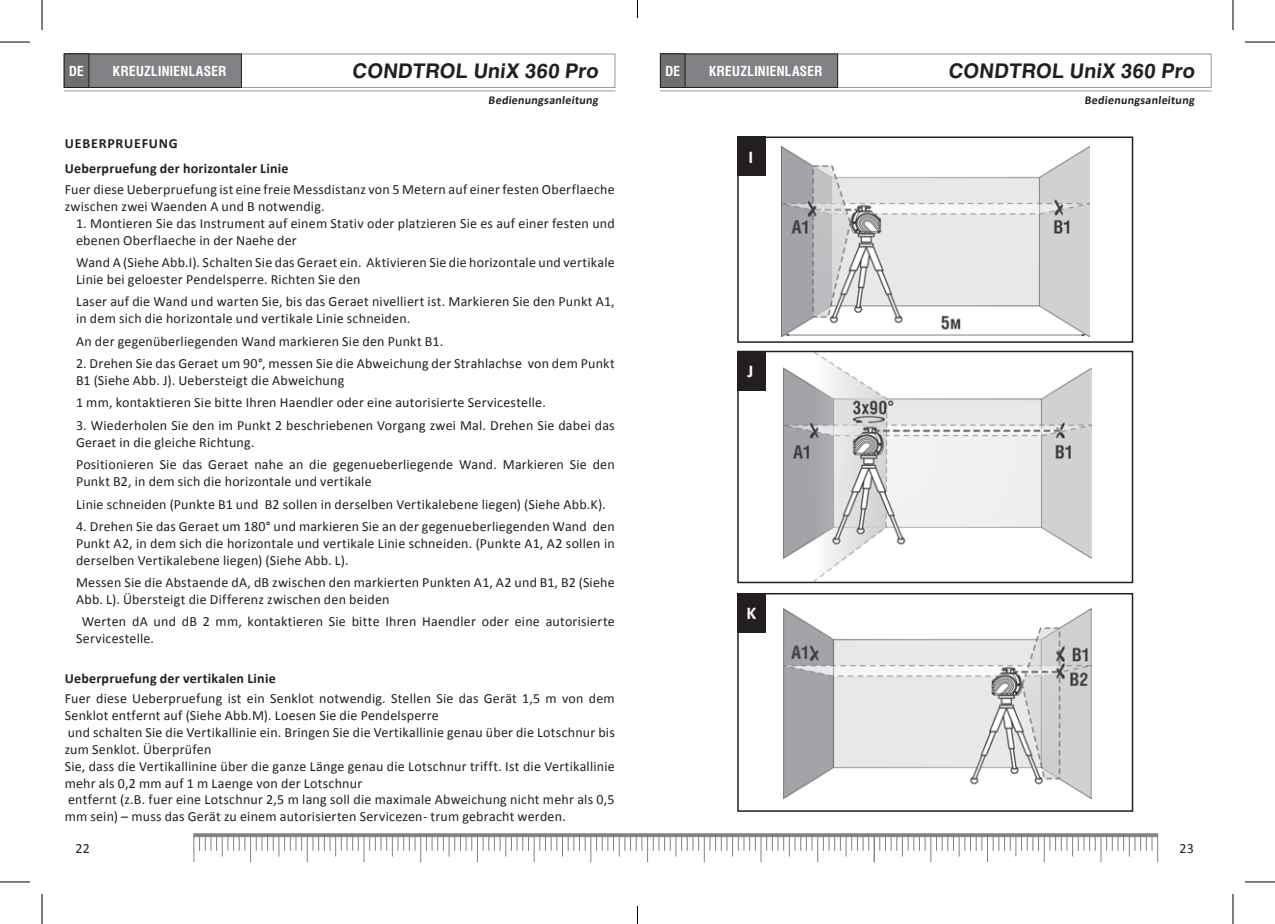
<style>
.page{position:relative;width:1275px;height:924px;background:#fff}
.page>*{position:absolute;margin:0;border:0;box-sizing:border-box;transform-origin:0 0}
.t1{font:700 20px "Helios";color:#231f20}
.content{font:700 18px "Calibri";color:#fff}
.content-2{font:14px/16.8px "Calibri";letter-spacing:.015em;color:#231f20}
.content-3{font:700 14px "Calibri";letter-spacing:.02em;color:#231f20}
.t2{font:700 14px "Helios Cond";letter-spacing:.025em;color:#fff}
.content-4{font:700 14px "Calibri";letter-spacing:.055em;color:#231f20}
.t3{font:700 12px "Calibri";color:#231f20}
</style>
<div class="page">
<div style="left:65px;top:53px;width:550px;height:35px;border:1px solid #949698"></div>
<div style="left:64px;top:54px;width:177px;height:33px;background:#808285"></div>
<div style="left:64px;top:53px;width:178px;height:35px;border:1px solid #231f20"></div>
<hr style="left:64px;top:90px;width:551px;height:1px;background:#a7a9ac">
<svg style="left:193px;top:833px;width:965px;height:28px"></svg>
<div style="left:661px;top:53px;width:550px;height:35px;border:1px solid #949698"></div>
<div style="left:660px;top:54px;width:177px;height:33px;background:#808285"></div>
<div style="left:660px;top:53px;width:178px;height:35px;border:1px solid #231f20"></div>
<hr style="left:660px;top:90px;width:551px;height:1px;background:#a7a9ac">
<div style="left:64px;top:54px;width:25px;height:33px;background:#6d6f71"></div>
<div style="left:64px;top:53px;width:25px;height:35px;border:1px solid #231f20"></div>
<div style="left:660px;top:54px;width:25px;height:33px;background:#6d6f71"></div>
<div style="left:660px;top:53px;width:25px;height:35px;border:1px solid #231f20"></div>
<img style="left:783px;top:353px;width:308px;height:227px">
<div style="left:737px;top:136px;width:396px;height:206px;border:2px solid #231f20"></div>
<div style="left:737px;top:136px;width:28px;height:40px;background:#231f20"></div>
<img style="left:781px;top:146px;width:308px;height:190px">
<div style="left:737px;top:350px;width:396px;height:233px;border:2px solid #231f20"></div>
<div style="left:737px;top:350px;width:28px;height:40px;background:#231f20"></div>
<div style="left:737px;top:592px;width:396px;height:219px;border:2px solid #231f20"></div>
<div style="left:737px;top:592px;width:28px;height:40px;background:#231f20"></div>
<img style="left:783px;top:608px;width:308px;height:190px">
<hr style="left:0;top:42px;width:30px;height:1px;background:#000">
<hr style="left:1245px;top:42px;width:30px;height:1px;background:#000">
<hr style="left:0;top:881px;width:30px;height:1px;background:#000">
<hr style="left:1245px;top:881px;width:30px;height:1px;background:#000">
<hr style="left:42px;top:0;width:1px;height:30px;background:#000">
<hr style="left:42px;top:893px;width:1px;height:30px;background:#000">
<hr style="left:1232px;top:0;width:1px;height:30px;background:#000">
<hr style="left:1232px;top:893px;width:1px;height:30px;background:#000">
<svg style="left:637px;top:0;width:1px;height:18px"></svg>
<svg style="left:637px;top:905px;width:1px;height:18px"></svg>
<p class="t2" style="left:69px;top:63px;width:16px">DE</p>
<p class="t2" style="left:665px;top:63px;width:16px">DE</p>
<p class="t2" style="left:709px;top:63px;width:115px">KREUZLINIENLASER</p>
<h1 class="t1" style="left:948px;top:60px;width:250px">CONDTROL UniX 360 Pro</h1>
<p class="t2" style="left:113px;top:63px;width:115px">KREUZLINIENLASER</p>
<h1 class="t1" style="left:352px;top:60px;width:250px">CONDTROL UniX 360 Pro</h1>
<p class="t3" style="left:488px;top:92px;width:113px">Bedienungsanleitung</p>
<p class="content-4" style="left:65px;top:135px;width:114px">UEBERPRUEFUNG</p>
<p class="content-3" style="left:65px;top:159px;width:225px">Ueberpruefung der horizontaler Linie</p>
<p class="content-2" style="left:65px;top:181px;width:551px">Fuer diese Ueberpruefung ist eine freie Messdistanz von 5 Metern auf einer festen Oberflaeche zwischen zwei Waenden A und B notwendig.</p>
<p class="content-2" style="left:76px;top:214px;width:540px">1. Montieren Sie das Instrument auf einem Stativ oder platzieren Sie es auf einer festen und ebenen Oberflaeche in der Naehe der</p>
<p class="content-2" style="left:76px;top:254px;width:540px">Wand A (Siehe Abb.I). Schalten Sie das Geraet ein. Aktivieren Sie die horizontale und vertikale<br>Linie bei geloester Pendelsperre. Richten Sie den</p>
<p class="content-2" style="left:76px;top:293px;width:540px">Laser auf die Wand und warten Sie, bis das Geraet nivelliert ist. Markieren Sie den Punkt A1, in dem sich die horizontale und vertikale Linie schneiden.</p>
<p class="content-2" style="left:76px;top:332px;width:369px">An der gegenüberliegenden Wand markieren Sie den Punkt B1.</p>
<p class="content-2" style="left:76px;top:355px;width:540px">2. Drehen Sie das Geraet um 90°, messen Sie die Abweichung der Strahlachse von dem Punkt<br>В1 (Siehe Abb. J). Uebersteigt die Abweichung</p>
<p class="content-2" style="left:76px;top:394px;width:471px">1 mm, kontaktieren Sie bitte Ihren Haendler oder eine autorisierte Servicestelle.</p>
<p class="content-2" style="left:76px;top:416px;width:540px">3. Wiederholen Sie den im Punkt 2 beschriebenen Vorgang zwei Mal. Drehen Sie dabei das<br>Geraet in die gleiche Richtung.</p>
<p class="content-2" style="left:76px;top:456px;width:540px">Positionieren Sie das Geraet nahe an die gegenueberliegende Wand. Markieren Sie den<br>Punkt B2, in dem sich die horizontale und vertikale</p>
<p class="content-2" style="left:76px;top:495px;width:531px">Linie schneiden (Punkte В1 und В2 sollen in derselben Vertikalebene liegen) (Siehe Abb.K).</p>
<p class="content-2" style="left:76px;top:517px;width:540px;text-align:justify">4. Drehen Sie das Geraet um 180° und markieren Sie an der gegenueberliegenden Wand den Punkt A2, in dem sich die horizontale und vertikale Linie schneiden. (Punkte A1, A2 sollen in derselben Vertikalebene liegen) (Siehe Abb. L).</p>
<p class="content-2" style="left:76px;top:574px;width:540px">Messen Sie die Abstaende dA, dB zwischen den markierten Punkten А1, А2 und В1, В2 (Siehe<br>Abb. L). Übersteigt die Differenz zwischen den beiden</p>
<p class="content-2" style="left:76px;top:613px;width:540px;text-indent:6px">Werten dA und dB 2 mm, kontaktieren Sie bitte Ihren Haendler oder eine autorisierte<br>Servicestelle.</p>
<p class="content-3" style="left:65px;top:668px;width:212px">Ueberpruefung der vertikalen Linie</p>
<p class="content-2" style="left:65px;top:690px;width:551px">Fuer diese Ueberpruefung ist ein Senklot notwendig. Stellen Sie das Gerät 1,5 m von dem<br>Senklot entfernt auf (Siehe Abb.M). Loesen Sie die Pendelsperre</p>
<p class="content-2" style="left:65px;top:723px;width:551px">und schalten Sie die Vertikallinie ein. Bringen Sie die Vertikallinie genau über die Lotschnur bis zum Senklot. Überprüfen</p>
<p class="content-2" style="left:65px;top:757px;width:551px">Sie, dass die Vertikallinine über die ganze Länge genau die Lotschnur trifft. Ist die Vertikallinie mehr als 0,2 mm auf 1 m Laenge von der Lotschnur</p>
<p class="content-2" style="left:65px;top:790px;width:551px">entfernt (z.B. fuer eine Lotschnur 2,5 m lang soll die maximale Abweichung nicht mehr als 0,5 mm sein) – muss das Gerät zu einem autorisierten Servicezen- trum gebracht werden.</p>
<p class="content" style="left:748px;top:145px;width:6px">I</p>
<p class="content" style="left:747px;top:359px;width:7px">J</p>
<p class="content" style="left:746px;top:601px;width:11px">K</p>
<p class="t3" style="left:1084px;top:92px;width:113px">Bedienungsanleitung</p>
<p class="content-2" style="left:76px;top:839px;width:16px">22</p>
<p class="content-2" style="left:1179px;top:839px;width:16px">23</p>
</div>
